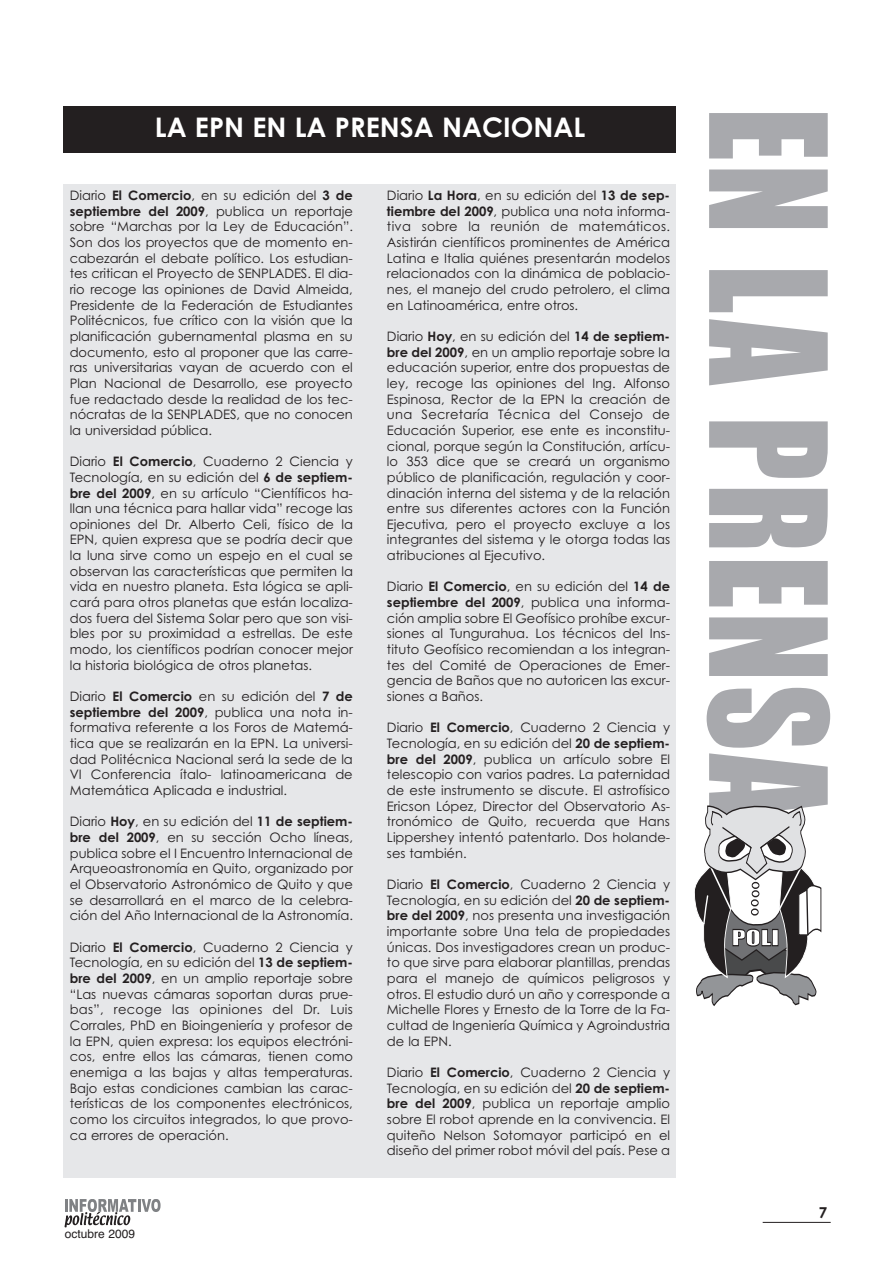
<style>
.page{position:relative;width:893px;height:1263px;background:#fff}
.page>*{position:absolute;margin:0;border:0;box-sizing:border-box;transform-origin:0 0}
.t1{font:150px "Impact";letter-spacing:.025em;color:#a8a9ad;scale:.85 1}
.t2{font:700 27px "Century Gothic";color:#fff}
.t3{font:700 15px "Century Gothic";color:#231f20}
.t4{font:13.05px/15.6px "Century Gothic";color:#231f20;text-align:justify}
.t5{font:12px "Helvetica";color:#231f20}
.s1{font-weight:700}
</style>
<div class="page">
<div style="left:64px;top:184px;width:612px;height:994px;background:#e6e7e9"></div>
<div style="left:64px;top:106px;width:612px;height:47px;background:#231f20"></div>
<svg style="left:694px;top:805px;width:128px;height:201px"></svg>
<svg style="left:65px;top:1199px;width:96px;height:28px"></svg>
<hr style="left:763px;top:1222px;width:68px;height:1px;background:#231f20">
<h2 class="t2" style="left:155px;top:112px;width:432px">LA EPN EN LA PRENSA NACIONAL</h2>
<h1 class="t1" style="left:849px;top:108px;width:840px;rotate:90deg">EN LA PRENSA</h1>
<p class="t4" style="left:387px;top:188px;width:285px">Diario <span class="s1">La Hora</span>, en su edición del <span class="s1">13 de sep&shy;tiembre del 2009</span>, publica una nota informa&shy;tiva sobre la reunión de matemáticos.<br>Asistirán científicos prominentes de América Latina e Italia quiénes presentarán modelos relacionados con la dinámica de poblacio&shy;nes, el manejo del crudo petrolero, el clima en Latinoamérica, entre otros.</p>
<p class="t4" style="left:387px;top:329px;width:285px">Diario <span class="s1">Hoy</span>, en su edición del <span class="s1">14 de septiem&shy;bre del 2009</span>, en un amplio reportaje sobre la educación superior, entre dos propuestas de ley, recoge las opiniones del Ing. Alfonso Espinosa, Rector de la EPN la creación de una Secretaría Técnica del Consejo de Educación Superior, ese ente es inconstitu&shy;cional, porque según la Constitución, artícu&shy;lo 353 dice que se creará un organismo público de planificación, regulación y coor&shy;dinación interna del sistema y de la relación entre sus diferentes actores con la Función Ejecutiva, pero el proyecto excluye a los integrantes del sistema y le otorga todas las atribuciones al Ejecutivo.</p>
<p class="t4" style="left:387px;top:579px;width:285px">Diario <span class="s1">El Comercio</span>, en su edición del <span class="s1">14 de septiembre del 2009</span>, publica una informa&shy;ción amplia sobre El Geofísico prohíbe excur&shy;siones al Tungurahua. Los técnicos del Ins&shy;tituto Geofísico recomiendan a los integran&shy;tes del Comité de Operaciones de Emer&shy;gencia de Baños que no autoricen las excur&shy;siones a Baños.</p>
<p class="t4" style="left:387px;top:720px;width:285px">Diario <span class="s1">El Comercio</span>, Cuaderno 2 Ciencia y Tecnología, en su edición del <span class="s1">20 de septiem&shy;bre del 2009</span>, publica un artículo sobre El telescopio con varios padres. La paternidad de este instrumento se discute. El astrofísico Ericson López, Director del Observatorio As&shy;tronómico de Quito, recuerda que Hans Lippershey intentó patentarlo. Dos holande&shy;ses también.</p>
<p class="t4" style="left:387px;top:877px;width:285px">Diario <span class="s1">El Comercio</span>, Cuaderno 2 Ciencia y Tecnología, en su edición del <span class="s1">20 de septiem&shy;bre del 2009</span>, nos presenta una investigación importante sobre Una tela de propiedades únicas. Dos investigadores crean un produc&shy;to que sirve para elaborar plantillas, prendas para el manejo de químicos peligrosos y otros. El estudio duró un año y corresponde a Michelle Flores y Ernesto de la Torre de la Fa&shy;cultad de Ingeniería Química y Agroindustria de la EPN.</p>
<p class="t4" style="left:387px;top:1065px;width:285px">Diario <span class="s1">El Comercio</span>, Cuaderno 2 Ciencia y Tecnología, en su edición del <span class="s1">20 de septiem&shy;bre del 2009</span>, publica un reportaje amplio sobre El robot aprende en la convivencia. El quiteño Nelson Sotomayor participó en el diseño del primer robot móvil del país. Pese a</p>
<p class="t4" style="left:70px;top:188px;width:285px">Diario <span class="s1">El Comercio</span>, en su edición del <span class="s1">3 de septiembre del 2009</span>, publica un reportaje sobre “Marchas por la Ley de Educación”.<br>Son dos los proyectos que de momento en&shy;cabezarán el debate político. Los estudian&shy;tes critican el Proyecto de SENPLADES. El dia&shy;rio recoge las opiniones de David Almeida, Presidente de la Federación de Estudiantes Politécnicos, fue crítico con la visión que la planificación gubernamental plasma en su documento, esto al proponer que las carre&shy;ras universitarias vayan de acuerdo con el Plan Nacional de Desarrollo, ese proyecto fue redactado desde la realidad de los tec&shy;nócratas de la SENPLADES, que no conocen la universidad pública.</p>
<p class="t4" style="left:70px;top:454px;width:285px">Diario <span class="s1">El Comercio</span>, Cuaderno 2 Ciencia y Tecnología, en su edición del <span class="s1">6 de septiem&shy;bre del 2009</span>, en su artículo “Científicos ha&shy;llan una técnica para hallar vida” recoge las opiniones del Dr. Alberto Celi, físico de la EPN, quien expresa que se podría decir que la luna sirve como un espejo en el cual se observan las características que permiten la vida en nuestro planeta. Esta lógica se apli&shy;cará para otros planetas que están localiza&shy;dos fuera del Sistema Solar pero que son visi&shy;bles por su proximidad a estrellas. De este modo, los científicos podrían conocer mejor la historia biológica de otros planetas.</p>
<p class="t4" style="left:70px;top:689px;width:285px">Diario <span class="s1">El Comercio</span> en su edición del <span class="s1">7 de septiembre del 2009</span>, publica una nota in&shy;formativa referente a los Foros de Matemá&shy;tica que se realizarán en la EPN. La universi&shy;dad Politécnica Nacional será la sede de la VI Conferencia ítalo- latinoamericana de Matemática Aplicada e industrial.</p>
<p class="t4" style="left:70px;top:814px;width:285px">Diario <span class="s1">Hoy</span>, en su edición del <span class="s1">11 de septiem&shy;bre del 2009</span>, en su sección Ocho líneas, publica sobre el I Encuentro Internacional de Arqueoastronomía en Quito, organizado por el Observatorio Astronómico de Quito y que se desarrollará en el marco de la celebra&shy;ción del Año Internacional de la Astronomía.</p>
<p class="t4" style="left:70px;top:939px;width:285px">Diario <span class="s1">El Comercio</span>, Cuaderno 2 Ciencia y Tecnología, en su edición del <span class="s1">13 de septiem&shy;bre del 2009</span>, en un amplio reportaje sobre “Las nuevas cámaras soportan duras prue&shy;bas”, recoge las opiniones del Dr. Luis Corrales, PhD en Bioingeniería y profesor de la EPN, quien expresa: los equipos electróni&shy;cos, entre ellos las cámaras, tienen como enemiga a las bajas y altas temperaturas.<br>Bajo estas condiciones cambian las carac&shy;terísticas de los componentes electrónicos, como los circuitos integrados, lo que provo&shy;ca errores de operación.</p>
<p class="t5" style="left:65px;top:1226px;width:72px">octubre 2009</p>
<p class="t3" style="left:819px;top:1204px;width:10px">7</p>
</div>
